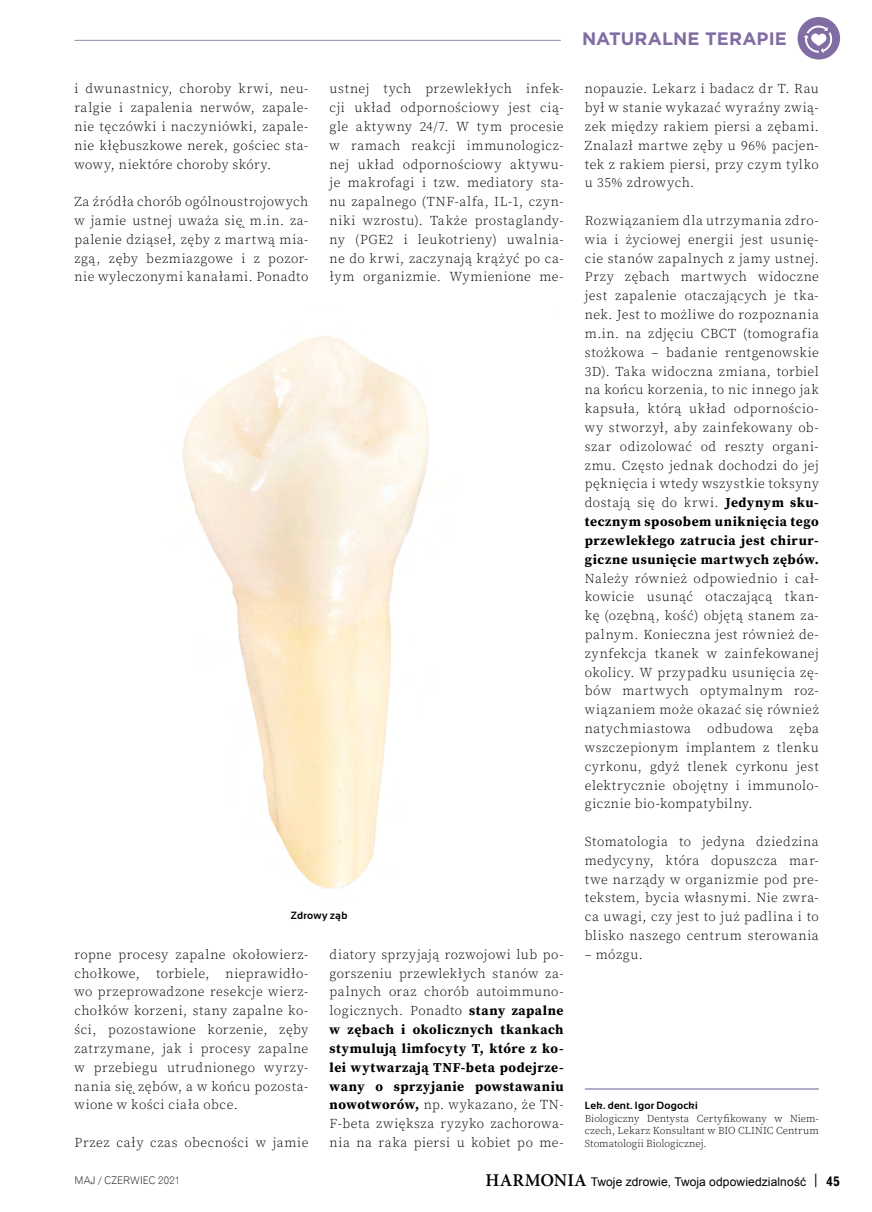
<style>
.page{position:relative;width:872px;height:1212px;background:#fff}
.page>*{position:absolute;margin:0;border:0;box-sizing:border-box;transform-origin:0 0}
.t1{font:700 18px "Gotham";color:#816ca3}
.t2{font:300 13.5px/18.8px "Source Serif Pro";letter-spacing:.04em;color:#000;text-align:justify}
.t3{font:12px "Arial";letter-spacing:.01em;color:#000}
.t4{font:300 10.5px/12.6px "Source Serif Pro";letter-spacing:.005em;color:#000;text-align:justify}
.t5{font:700 10.5px "Sansation";letter-spacing:.02em;color:#000}
.t6{font:10.5px "Gothic 720 Lt EU";letter-spacing:.01em;color:#000}
.s1{font-weight:700}
.s2{font-family:"Minion Pro";font-weight:600;font-size:18px}
.s3{font-family:"Gothic 720 EU";font-weight:700;font-size:13.5px}
</style>
<div class="page">
<hr style="left:74px;top:40px;width:487px;height:1px;background:#a295bf">
<div style="left:797px;top:17px;width:43px;height:43px;background:#816ca3;border-radius:50%"></div>
<svg style="left:803px;top:25px;width:29px;height:28px"></svg>
<hr style="left:585px;top:1088px;width:234px;height:1px;background:#816ca3">
<img style="left:182px;top:336px;width:247px;height:553px">
<p class="t2" style="left:74px;top:79px;width:235px">i dwunastnicy, choroby krwi, neu&shy;ralgie i zapalenia nerwów, zapale&shy;nie tęczówki i naczyniówki, zapale&shy;nie kłębuszkowe nerek, gościec sta&shy;wowy, niektóre choroby skóry.</p>
<p class="t2" style="left:74px;top:192px;width:235px">Za źródła chorób ogólnoustrojowych w jamie ustnej uważa się̨ m.in. za&shy;palenie dziąseł, zęby z martwą mia&shy;zgą, zęby bezmiazgowe i z pozor&shy;nie wyleczonymi kanałami. Ponadto</p>
<p class="t2" style="left:330px;top:79px;width:235px">ustnej tych przewlekłych infek&shy;cji układ odpornościowy jest cią&shy;gle aktywny 24/7. W tym procesie w ramach reakcji immunologicz&shy;nej układ odpornościowy aktywu&shy;je makrofagi i tzw. mediatory sta&shy;nu zapalnego (TNF-alfa, IL-1, czyn&shy;niki wzrostu). Także prostaglandy&shy;ny (PGE2 i leukotrieny) uwalnia&shy;ne do krwi, zaczynają krążyć po ca&shy;łym organizmie. Wymienione me-</p>
<p class="t5" style="left:291px;top:910px;width:58px">Zdrowy ząb</p>
<p class="t2" style="left:74px;top:945px;width:235px">ropne procesy zapalne okołowierz&shy;chołkowe, torbiele, nieprawidło&shy;wo przeprowadzone resekcje wierz&shy;chołków korzeni, stany zapalne ko&shy;ści, pozostawione korzenie, zęby zatrzymane, jak i procesy zapalne w przebiegu utrudnionego wyrzy&shy;nania się̨ zębów, a w końcu pozosta&shy;wione w kości ciała obce.</p>
<p class="t2" style="left:74px;top:1133px;width:235px">Przez cały czas obecności w jamie</p>
<p class="t2" style="left:330px;top:945px;width:235px">diatory sprzyjają rozwojowi lub po&shy;gorszeniu przewlekłych stanów za&shy;palnych oraz chorób autoimmuno&shy;logicznych. Ponadto <span class="s1">stany zapalne w zębach i okolicznych tkankach stymulują limfocyty T, które z ko&shy;lei wytwarzają TNF-beta podejrze&shy;wany o sprzyjanie powstawaniu nowotworów,</span> np. wykazano, że TN-F-beta zwiększa ryzyko zachorowa&shy;nia na raka piersi u kobiet po me-</p>
<h1 class="t1" style="left:582px;top:32px;width:206px">NATURALNE TERAPIE</h1>
<p class="t2" style="left:585px;top:79px;width:235px">nopauzie. Lekarz i badacz dr T. Rau był w stanie wykazać wyraźny zwią&shy;zek między rakiem piersi a zębami.<br>Znalazł martwe zęby u 96% pacjen&shy;tek z rakiem piersi, przy czym tylko u 35% zdrowych.</p>
<p class="t2" style="left:585px;top:211px;width:235px">Rozwiązaniem dla utrzymania zdro&shy;wia i życiowej energii jest usunię&shy;cie stanów zapalnych z jamy ustnej.<br>Przy zębach martwych widoczne jest zapalenie otaczających je tka&shy;nek. Jest to możliwe do rozpoznania m.in. na zdjęciu CBCT (tomografia stożkowa – badanie rentgenowskie 3D). Taka widoczna zmiana, torbiel na końcu korzenia, to nic innego jak kapsuła, którą układ odpornościo&shy;wy stworzył, aby zainfekowany ob&shy;szar odizolować od reszty organi&shy;zmu. Często jednak dochodzi do jej pęknięcia i wtedy wszystkie toksyny dostają się do krwi. <span class="s1">Jedynym sku&shy;tecznym sposobem uniknięcia tego przewlekłego zatrucia jest chirur&shy;giczne usunięcie martwych zębów.</span></p>
<p class="t2" style="left:585px;top:568px;width:235px">Należy również odpowiednio i cał&shy;kowicie usunąć otaczającą tkan&shy;kę (ozębną, kość) objętą stanem za&shy;palnym. Konieczna jest również de&shy;zynfekcja tkanek w zainfekowanej okolicy. W przypadku usunięcia zę&shy;bów martwych optymalnym roz&shy;wiązaniem może okazać się również natychmiastowa odbudowa zęba wszczepionym implantem z tlenku cyrkonu, gdyż tlenek cyrkonu jest elektrycznie obojętny i immunolo&shy;gicznie bio-kompatybilny.</p>
<p class="t2" style="left:585px;top:832px;width:235px">Stomatologia to jedyna dziedzina medycyny, która dopuszcza mar&shy;twe narządy w organizmie pod pre&shy;tekstem, bycia własnymi. Nie zwra&shy;ca uwagi, czy jest to już padlina i to blisko naszego centrum sterowania</p>
<p class="t2" style="left:585px;top:945px;width:59px">– mózgu.</p>
<p class="t5" style="left:585px;top:1100px;width:114px">Lek. dent. Igor Dogocki</p>
<p class="t4" style="left:585px;top:1112px;width:235px">Biologiczny Dentysta Certyfikowany w Niem&shy;czech, Lekarz Konsultant w BIO CLINIC Centrum Stomatologii Biologicznej.</p>
<p class="t6" style="left:74px;top:1174px;width:107px">MAJ / CZERWIEC 2021</p>
<p class="t3" style="left:485px;top:1175px;width:356px"><span class="s2">HARMONIA</span> Twoje zdrowie, Twoja odpowiedzialność <sup>|</sup> <span class="s3">45</span></p>
</div>
